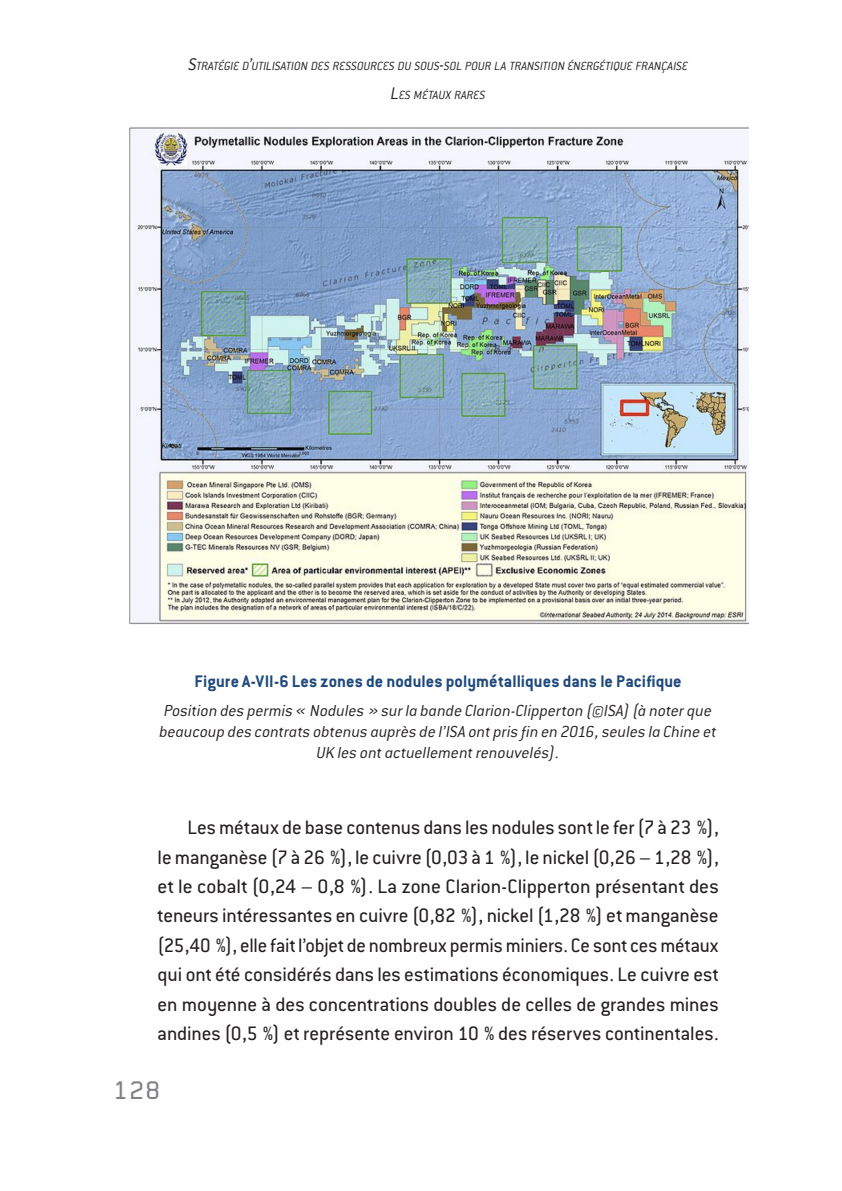
<style>
.page{position:relative;width:842px;height:1191px;background:#fff}
.page>*{position:absolute;margin:0;border:0;box-sizing:border-box;transform-origin:0 0}
.t1{font:500 26.25px "Foundry Gridnik";color:#808285}
.t2{font:21.35px/29.4px "Conduit ITC Std";letter-spacing:.005em;color:#231f20;text-align:justify}
.Légende_bleue{font:700 18.38px "Conduit ITC Std";letter-spacing:.005em;color:#1f497d}
.sous-légende{font:italic 300 17.5px/21px "Conduit ITC Std";letter-spacing:.005em;color:#231f20;text-align:center}
.t3{font:italic 300 12.95px "Conduit ITC Std";color:#231f20}
.s1{font-size:18.55px}
</style>
<div class="page">
<img style="left:129px;top:127px;width:619px;height:497px">
<p class="t3" style="left:188px;top:58px;width:500px"><span class="s1">S</span>TRATÉGIE D<span class="s1">’</span>UTILISATION DES RESS OURCES DU SOUS<span class="s1">-</span>SOL POUR LA TRANSITION ÉNERGÉTIQUE FRANÇAISE</p>
<p class="t3" style="left:391px;top:87px;width:96px"><span class="s1">L</span>ES MÉTAUX RARES</p>
<p class="Légende_bleue" style="left:194px;top:670px;width:488px">Figure A-VII-6 Les zones de nodules polymétalliques dans le Pacifique</p>
<p class="sous-légende" style="left:159px;top:700px;width:558px">Position des permis « Nodules » sur la bande Clarion-Clipperton (©ISA) (à noter que beaucoup des contrats obtenus auprès de l’ISA ont pris fin en 2016, seules la Chine et<br>UK les ont actuellement renouvelés).</p>
<p class="t2" style="left:158px;top:812px;width:562px;text-indent:30px">Les métaux de base contenus dans les nodules sont le fer (7 à 23 %), le manganèse (7 à 26 %), le cuivre (0,03 à 1 %), le nickel (0,26 – 1,28 %), et le cobalt (0,24 – 0,8 %). La zone Clarion-Clipperton présentant des teneurs intéressantes en cuivre (0,82 %), nickel (1,28 %) et manganèse (25,40 %), elle fait l’objet de nombreux permis miniers. Ce sont ces métaux qui ont été considérés dans les estimations économiques. Le cuivre est en moyenne à des concentrations doubles de celles de grandes mines andines (0,5 %) et représente environ 10 % des réserves continentales.</p>
<p class="t1" style="left:113px;top:1076px;width:49px">128</p>
</div>
